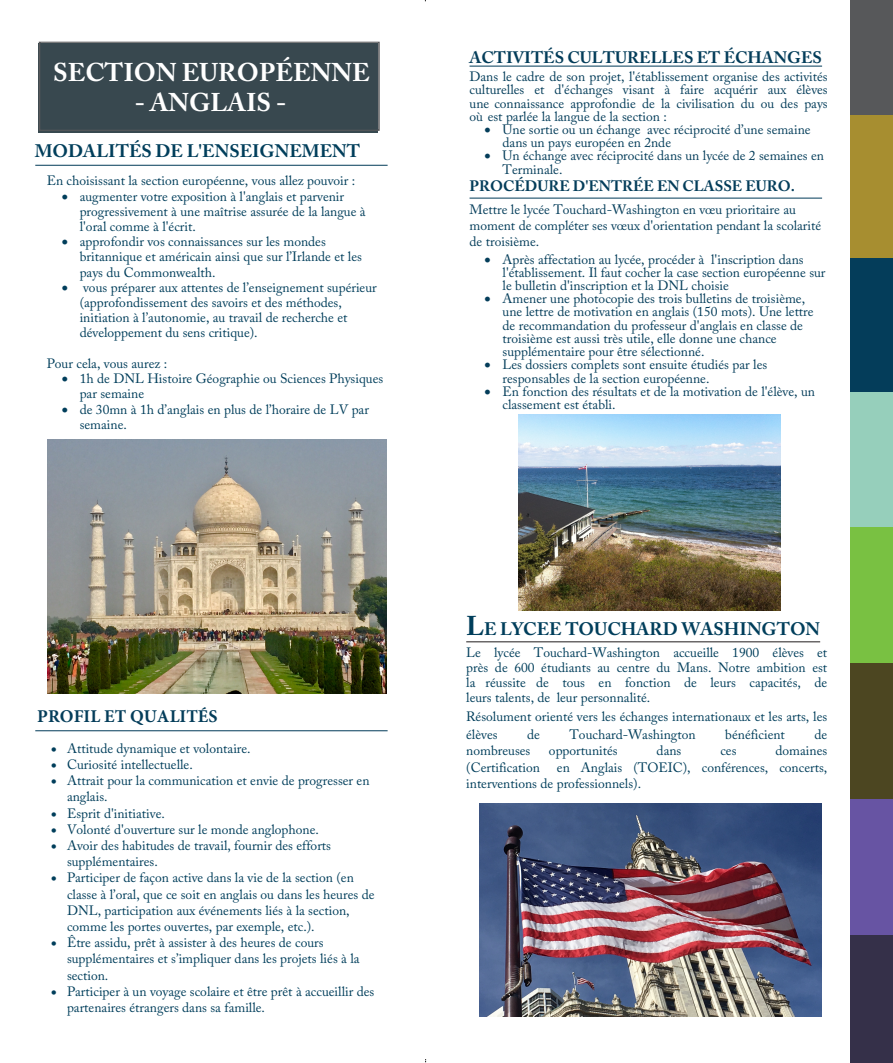
<style>
.page{position:relative;width:893px;height:1063px;background:#fff}
.page>*{position:absolute;margin:0;border:0;box-sizing:border-box;transform-origin:0 0}
.t1{font:700 25.5px "Adobe Caslon Pro";color:#fff}
.t2{font:700 18px "Adobe Caslon Pro";color:#003e5b}
.t3{font:700 18px "Minion Pro";color:#043d5a}
.texte_courant{font:700 16.5px "Adobe Caslon Pro";color:#043d5a}
.texte_courant-2{font:700 15px "Adobe Caslon Pro";color:#043d5a}
.t4{font:13.5px/16.2px "Adobe Caslon Pro";color:#003e5b}
.texte_courant-3{font:13.5px/13.2px "Adobe Caslon Pro";color:#043d5a}
.s1{font-size:27px}
</style>
<div class="page">
<div style="left:38px;top:43px;width:340px;height:90px;background:#38484f"></div>
<div style="left:850px;top:257px;width:43px;height:135px;background:#043d5a"></div>
<div style="left:850px;top:392px;width:43px;height:139px;background:#96cfbb"></div>
<div style="left:850px;top:115px;width:43px;height:142px;background:#a78e30"></div>
<div style="left:850px;top:527px;width:43px;height:136px;background:#79c142"></div>
<div style="left:850px;top:663px;width:43px;height:136px;background:#4c4621"></div>
<div style="left:850px;top:0;width:43px;height:115px;background:#57585a"></div>
<div style="left:850px;top:799px;width:43px;height:136px;background:#6754a3"></div>
<div style="left:850px;top:935px;width:43px;height:128px;background:#353049"></div>
<div style="left:39px;top:42px;width:341px;height:89px;border:1px solid #57585a"></div>
<hr style="left:466px;top:641px;width:354px;height:1px;background:#231f20">
<hr style="left:35px;top:730px;width:353px;height:1px;background:#043d5a">
<img style="left:479px;top:804px;width:343px;height:213px">
<img style="left:518px;top:414px;width:262px;height:196px">
<img style="left:47px;top:440px;width:339px;height:254px">
<hr style="left:35px;top:165px;width:353px;height:1px;background:#043d5a">
<hr style="left:470px;top:66px;width:352px;height:1px;background:#043d5a">
<hr style="left:470px;top:198px;width:352px;height:1px;background:#043d5a">
<p class="t1" style="left:53px;top:57px;width:318px">SECTION EUROPÉENNE</p>
<p class="t1" style="left:135px;top:88px;width:153px">- ANGLAIS -</p>
<h2 class="t2" style="left:35px;top:141px;width:327px">MODALITÉS DE L'ENSEIGNEMENT</h2>
<p class="t4" style="left:47px;top:173px;width:310px">En choisissant la section européenne, vous allez pouvoir :</p>
<p class="t4" style="left:80px;top:188px;width:287px;line-height:15.1px;text-indent:-18px">• augmenter votre exposition à l'anglais et parvenir progressivement à une maîtrise assurée de la langue à l'oral comme à l'écrit.</p>
<p class="t4" style="left:80px;top:234px;width:284px;line-height:15.1px;text-indent:-18px">• approfondir vos connaissances sur les mondes britannique et américain ainsi que sur l’Irlande et les pays du Commonwealth.</p>
<p class="t4" style="left:80px;top:280px;width:299px;line-height:15.1px;text-indent:-18px">• vous préparer aux attentes de l’enseignement supérieur (approfondissement des savoirs et des méthodes, initiation à l’autonomie, au travail de recherche et développement du sens critique).</p>
<p class="t4" style="left:47px;top:355px;width:122px">Pour cela, vous aurez :</p>
<p class="t4" style="left:80px;top:371px;width:305px;line-height:15.1px;text-indent:-18px">• 1h de DNL Histoire Géographie ou Sciences Physiques par semaine</p>
<p class="t4" style="left:80px;top:401px;width:291px;line-height:15.1px;text-indent:-18px">• de 30mn à 1h d’anglais en plus de l’horaire de LV par semaine.</p>
<h2 class="t3" style="left:37px;top:704px;width:182px">PROFIL ET QUALITÉS</h2>
<p class="t4" style="left:51px;top:740px;width:201px">• Attitude dynamique et volontaire.</p>
<p class="t4" style="left:51px;top:756px;width:143px">• Curiosité intellectuelle.</p>
<p class="t4" style="left:67px;top:772px;width:304px;text-indent:-16px">• Attrait pour la communication et envie de progresser en anglais.</p>
<p class="t4" style="left:51px;top:805px;width:115px">• Esprit d'initiative.</p>
<p class="t4" style="left:51px;top:821px;width:269px">• Volonté d'ouverture sur le monde anglophone.</p>
<p class="t4" style="left:67px;top:837px;width:266px;text-indent:-16px">• Avoir des habitudes de travail, fournir des efforts supplémentaires.</p>
<p class="t4" style="left:67px;top:870px;width:309px;text-indent:-16px">• Participer de façon active dans la vie de la section (en classe à l’oral, que ce soit en anglais ou dans les heures de DNL, participation aux événements liés à la section, comme les portes ouvertes, par exemple, etc.).</p>
<p class="t4" style="left:67px;top:934px;width:294px;text-indent:-16px">• Être assidu, prêt à assister à des heures de cours supplémentaires et s’impliquer dans les projets liés à la section.</p>
<p class="t4" style="left:67px;top:983px;width:309px;text-indent:-16px">• Participer à un voyage scolaire et être prêt à accueillir des partenaires étrangers dans sa famille.</p>
<p class="texte_courant" style="left:470px;top:48px;width:354px">ACTIVITÉS CULTURELLES ET ÉCHANGES</p>
<p class="texte_courant-3" style="left:470px;top:70px;width:360px;text-align:justify">Dans le cadre de son projet, l'établissement organise des activités culturelles et d'échanges visant à faire acquérir aux élèves une connaissance approfondie de la civilisation du ou des pays où est parlée la langue de la section :</p>
<p class="texte_courant-3" style="left:503px;top:123px;width:310px;text-indent:-18px">• Une sortie ou un échange avec réciprocité d’une semaine dans un pays européen en 2nde</p>
<p class="texte_courant-3" style="left:503px;top:149px;width:323px;text-indent:-18px">• Un échange avec réciprocité dans un lycée de 2 semaines en<br>Terminale.</p>
<p class="texte_courant-2" style="left:470px;top:177px;width:327px">PROCÉDURE D'ENTRÉE EN CLASSE EURO.</p>
<p class="texte_courant-3" style="left:470px;top:201px;width:353px;line-height:16.2px">Mettre le lycée Touchard-Washington en vœu prioritaire au moment de compléter ses vœux d'orientation pendant la scolarité de troisième.</p>
<p class="texte_courant-3" style="left:503px;top:252px;width:324px;text-indent:-18px">• Après affectation au lycée, procéder à l'inscription dans l'établissement. Il faut cocher la case section européenne sur le bulletin d'inscription et la DNL choisie</p>
<p class="texte_courant-3" style="left:503px;top:292px;width:313px;text-indent:-18px">• Amener une photocopie des trois bulletins de troisième, une lettre de motivation en anglais (150 mots). Une lettre de recommandation du professeur d'anglais en classe de troisième est aussi très utile, elle donne une chance supplémentaire pour être sélectionné.</p>
<p class="texte_courant-3" style="left:503px;top:358px;width:266px;text-indent:-18px">• Les dossiers complets sont ensuite étudiés par les responsables de la section européenne.</p>
<p class="texte_courant-3" style="left:503px;top:385px;width:314px;text-indent:-18px">• En fonction des résultats et de la motivation de l'élève, un classement est établi.</p>
<h2 class="t2" style="left:466px;top:618px;width:355px"><span class="s1">L</span>E LYCEE TOUCHARD WASHINGTON</h2>
<p class="t4" style="left:466px;top:645px;width:363px;line-height:14.9px;text-align:justify">Le lycée Touchard-Washington accueille 1900 élèves et près de 600 étudiants au centre du Mans. Notre ambition est la réussite de tous en fonction de leurs capacités, de leurs talents, de leur personnalité.</p>
<p class="t4" style="left:466px;top:707px;width:363px;line-height:18.1px">Résolument orienté vers les échanges internationaux et les arts, les élèves</p>
<p class="t4" style="left:527px;top:726px;width:14px">de</p>
<p class="t4" style="left:569px;top:726px;width:128px">Touchard-Washington</p>
<p class="t4" style="left:725px;top:726px;width:61px">bénéficient</p>
<p class="t4" style="left:814px;top:726px;width:14px">de</p>
<p class="t4" style="left:466px;top:743px;width:66px">nombreuses</p>
<p class="t4" style="left:549px;top:743px;width:70px">opportunités</p>
<p class="t4" style="left:657px;top:743px;width:26px">dans</p>
<p class="t4" style="left:720px;top:743px;width:18px">ces</p>
<p class="t4" style="left:775px;top:743px;width:53px">domaines</p>
<p class="t4" style="left:466px;top:759px;width:75px">(Certification</p>
<p class="t4" style="left:466px;top:759px;width:363px;text-indent:91px">en Anglais (TOEIC), conférences, concerts, interventions de professionnels).</p>
</div>
